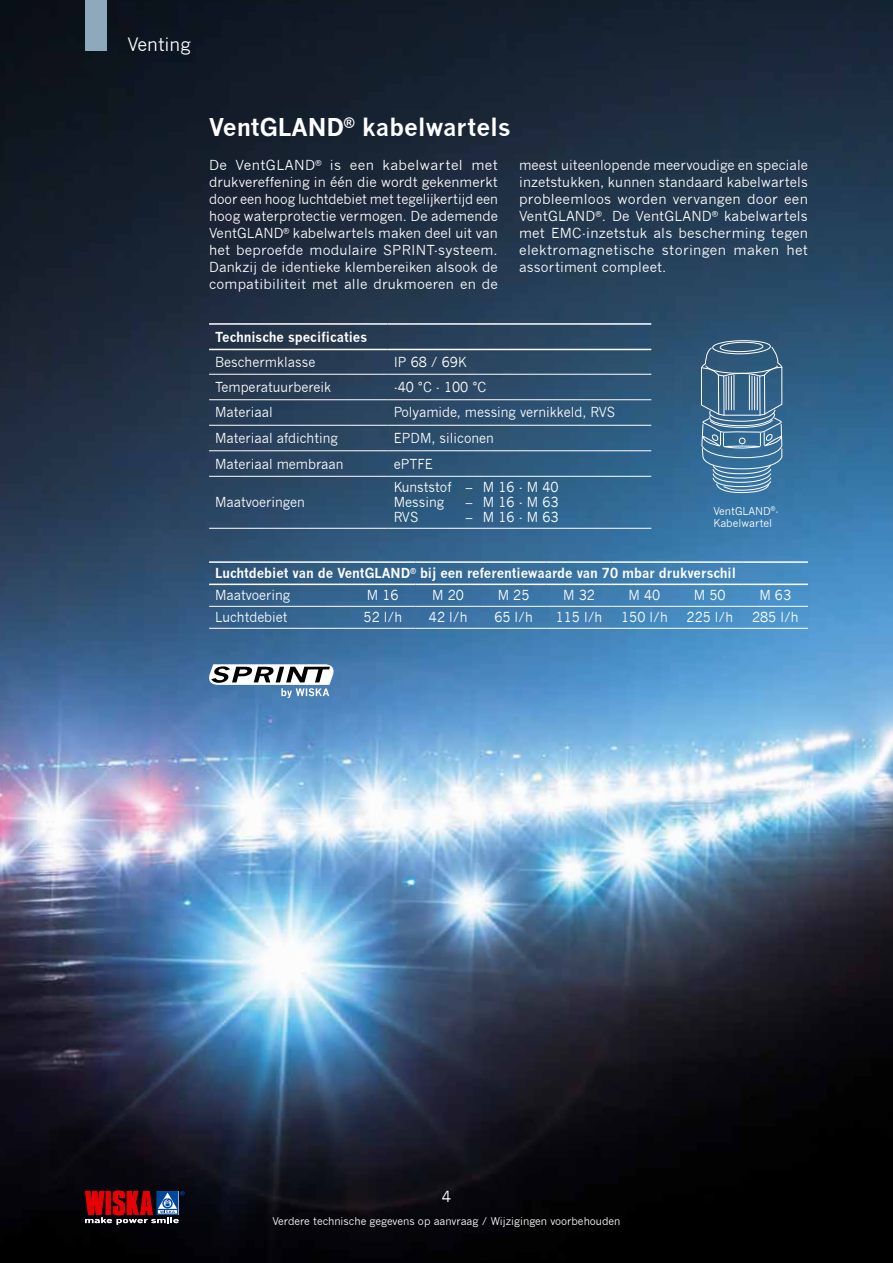
<style>
.page{position:relative;width:893px;height:1263px;background:#fff}
.page>*{position:absolute;margin:0;border:0;box-sizing:border-box;transform-origin:0 0}
.t1{font:700 24px "News Gothic";color:#fff}
.t2{font:18px "News Gothic";color:#fff}
.t3{font:15px "News Gothic";color:#fff}
.t4{font:13.5px/17px "News Gothic";color:#fff;text-align:justify}
.t5{font:13.5px/15px "News Gothic";color:#fff;scale:.96 1}
.t6{font:700 13.5px/22px "News Gothic";color:#fff;scale:.96 1}
.t7{font:10.5px/12.6px "News Gothic";color:#fff}
.s1{font-weight:400}
</style>
<div class="page">
<img style="left:0;top:0;width:893px;height:1263px">
<svg style="left:209px;top:664px;width:125px;height:33px"></svg>
<hr style="left:209px;top:399px;width:179px;height:1px;background:#fff">
<hr style="left:388px;top:399px;width:263px;height:1px;background:#fff">
<hr style="left:209px;top:425px;width:179px;height:1px;background:#fff">
<hr style="left:388px;top:425px;width:263px;height:1px;background:#fff">
<hr style="left:209px;top:450px;width:179px;height:1px;background:#fff">
<hr style="left:388px;top:450px;width:263px;height:1px;background:#fff">
<hr style="left:209px;top:323px;width:179px;height:2px;background:#fff">
<hr style="left:388px;top:323px;width:263px;height:2px;background:#fff">
<hr style="left:209px;top:349px;width:179px;height:1px;background:#fff">
<hr style="left:388px;top:349px;width:263px;height:1px;background:#fff">
<hr style="left:209px;top:374px;width:179px;height:1px;background:#fff">
<hr style="left:388px;top:374px;width:263px;height:1px;background:#fff">
<hr style="left:209px;top:476px;width:179px;height:1px;background:#fff">
<hr style="left:388px;top:476px;width:263px;height:1px;background:#fff">
<hr style="left:209px;top:528px;width:179px;height:1px;background:#fff">
<hr style="left:388px;top:528px;width:263px;height:1px;background:#fff">
<hr style="left:209px;top:606px;width:141px;height:1px;background:#fff">
<hr style="left:350px;top:606px;width:65px;height:1px;background:#fff">
<hr style="left:415px;top:606px;width:66px;height:1px;background:#fff">
<hr style="left:481px;top:606px;width:65px;height:1px;background:#fff">
<hr style="left:546px;top:606px;width:66px;height:1px;background:#fff">
<hr style="left:612px;top:606px;width:65px;height:1px;background:#fff">
<hr style="left:677px;top:606px;width:65px;height:1px;background:#fff">
<hr style="left:742px;top:606px;width:66px;height:1px;background:#fff">
<hr style="left:209px;top:561px;width:141px;height:2px;background:#fff">
<hr style="left:350px;top:561px;width:65px;height:2px;background:#fff">
<hr style="left:415px;top:561px;width:66px;height:2px;background:#fff">
<hr style="left:481px;top:561px;width:65px;height:2px;background:#fff">
<hr style="left:546px;top:561px;width:66px;height:2px;background:#fff">
<hr style="left:612px;top:561px;width:65px;height:2px;background:#fff">
<hr style="left:677px;top:561px;width:65px;height:2px;background:#fff">
<hr style="left:742px;top:561px;width:66px;height:2px;background:#fff">
<hr style="left:209px;top:584px;width:141px;height:1px;background:#fff">
<hr style="left:350px;top:584px;width:65px;height:1px;background:#fff">
<hr style="left:415px;top:584px;width:66px;height:1px;background:#fff">
<hr style="left:481px;top:584px;width:65px;height:1px;background:#fff">
<hr style="left:546px;top:584px;width:66px;height:1px;background:#fff">
<hr style="left:612px;top:584px;width:65px;height:1px;background:#fff">
<hr style="left:677px;top:584px;width:65px;height:1px;background:#fff">
<hr style="left:742px;top:584px;width:66px;height:1px;background:#fff">
<hr style="left:209px;top:628px;width:141px;height:1px;background:#fff">
<hr style="left:350px;top:628px;width:65px;height:1px;background:#fff">
<hr style="left:415px;top:628px;width:66px;height:1px;background:#fff">
<hr style="left:481px;top:628px;width:65px;height:1px;background:#fff">
<hr style="left:546px;top:628px;width:66px;height:1px;background:#fff">
<hr style="left:612px;top:628px;width:65px;height:1px;background:#fff">
<hr style="left:677px;top:628px;width:65px;height:1px;background:#fff">
<hr style="left:742px;top:628px;width:66px;height:1px;background:#fff">
<svg style="left:701px;top:340px;width:81px;height:153px"></svg>
<div style="left:85px;top:0;width:21px;height:51px;background:#8ea8bc"></div>
<svg style="left:85px;top:1191px;width:100px;height:34px"></svg>
<h2 class="t2" style="left:128px;top:34px;width:65px">Venting</h2>
<h1 class="t1" style="left:209px;top:113px;width:303px">VentGLAND<sup>®</sup> kabelwartels</h1>
<p class="t4" style="left:209px;top:157px;width:290px">De VentGLAND<sup>®</sup> is een kabelwartel met drukvereffening in één die wordt gekenmerkt door een hoog luchtdebiet met tegelijkertijd een hoog waterprotectie vermogen. De ademende VentGLAND<sup>®</sup> kabelwartels maken deel uit van het beproefde modulaire SPRINT-systeem.<br>Dankzij de identieke klembereiken alsook de compatibiliteit met alle drukmoeren en de</p>
<p class="t4" style="left:519px;top:157px;width:290px">meest uiteenlopende meervoudige en speciale inzetstukken, kunnen standaard kabelwartels probleemloos worden vervangen door een VentGLAND<sup>®</sup>. De VentGLAND<sup>®</sup> kabelwartels met EMC-inzetstuk als bescherming tegen elektromagnetische storingen maken het assortiment compleet.</p>
<p class="t6" style="left:215px;top:326px;width:160px">Technische specificaties</p>
<p class="t5" style="left:215px;top:354px;width:106px">Beschermklasse</p>
<p class="t5" style="left:394px;top:354px;width:78px">IP 68 / 69K</p>
<p class="t5" style="left:215px;top:380px;width:122px">Temperatuurbereik</p>
<p class="t5" style="left:394px;top:380px;width:98px">-40 °C - 100 °C</p>
<p class="t5" style="left:215px;top:405px;width:62px">Materiaal</p>
<p class="t5" style="left:394px;top:405px;width:232px">Polyamide, messing vernikkeld, RVS</p>
<p class="t5" style="left:215px;top:431px;width:129px">Materiaal afdichting</p>
<p class="t5" style="left:394px;top:431px;width:106px">EPDM, siliconen</p>
<p class="t5" style="left:215px;top:456px;width:135px">Materiaal membraan</p>
<p class="t5" style="left:394px;top:456px;width:42px">ePTFE</p>
<p class="t5" style="left:215px;top:495px;width:95px">Maatvoeringen</p>
<p class="t5" style="left:394px;top:480px;width:173px">Kunststof – M 16 - M 40<br>Messing</p>
<p class="t5" style="left:466px;top:495px;width:98px">– M 16 - M 63</p>
<p class="t5" style="left:394px;top:510px;width:27px">RVS</p>
<p class="t5" style="left:466px;top:510px;width:98px">– M 16 - M 63</p>
<p class="t7" style="left:713px;top:505px;width:67px">VentGLAND<sup>®</sup>-<br>Kabelwartel</p>
<p class="t6" style="left:215px;top:562px;width:544px">Luchtdebiet van de VentGLAND<sup>®</sup> bij een referentiewaarde van 70 mbar drukverschil<br><span class="s1">Maatvoering</span></p>
<p class="t5" style="left:367px;top:588px;width:35px">M 16</p>
<p class="t5" style="left:432px;top:588px;width:35px">M 20</p>
<p class="t5" style="left:498px;top:588px;width:35px">M 25</p>
<p class="t5" style="left:563px;top:588px;width:35px">M 32</p>
<p class="t5" style="left:629px;top:588px;width:35px">M 40</p>
<p class="t5" style="left:694px;top:588px;width:35px">M 50</p>
<p class="t5" style="left:759px;top:588px;width:35px">M 63</p>
<p class="t5" style="left:215px;top:610px;width:77px">Luchtdebiet</p>
<p class="t5" style="left:364px;top:610px;width:42px">52 l/h</p>
<p class="t5" style="left:429px;top:610px;width:42px">42 l/h</p>
<p class="t5" style="left:494px;top:610px;width:42px">65 l/h</p>
<p class="t5" style="left:556px;top:610px;width:50px">115 l/h</p>
<p class="t5" style="left:621px;top:610px;width:50px">150 l/h</p>
<p class="t5" style="left:687px;top:610px;width:50px">225 l/h</p>
<p class="t5" style="left:752px;top:610px;width:50px">285 l/h</p>
<p class="t3" style="left:442px;top:1188px;width:11px">4</p>
<p class="t7" style="left:272px;top:1214px;width:350px">Verdere technische gegevens op aanvraag / Wijzigingen voorbehouden</p>
</div>
